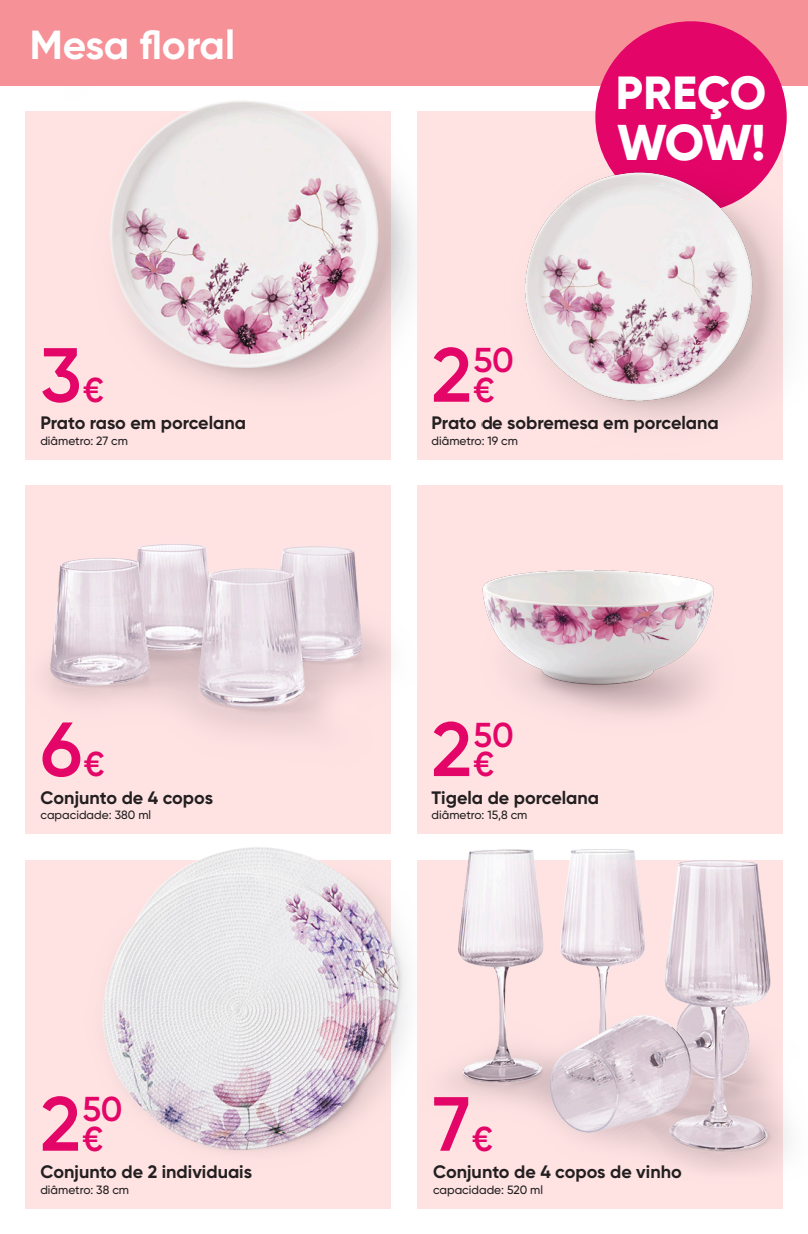
<style>
.page{position:relative;width:808px;height:1234px;background:#fff}
.page>*{position:absolute;margin:0;border:0;box-sizing:border-box;transform-origin:0 0}
.PEPCO2_price{font:600 76.5px "Gilroy";color:#e30567}
.t1{font:800 49.95px "Gilroy";color:#fff}
.t2{font:800 46.2px "Gilroy";letter-spacing:.005em;color:#fff}
.belka_gilroy_12_pt{font:700 40.5px "Gilroy";letter-spacing:-.005em;color:#fff}
.PEPCO2_fraction_currency{font:600 34.5px/29.4px "Gilroy";color:#e30567}
.PEPCO_name{font:700 18px "Gilroy";color:#231f20}
.PEPCO_descr{font:500 12px "Gilroy";color:#231f20}
</style>
<div class="page">
<div style="left:417px;top:111px;width:365px;height:348px;background:#ffe3e3"></div>
<div style="left:26px;top:111px;width:365px;height:348px;background:#ffe3e3"></div>
<div style="left:417px;top:485px;width:365px;height:348px;background:#ffe3e3"></div>
<div style="left:26px;top:485px;width:365px;height:348px;background:#ffe3e3"></div>
<div style="left:417px;top:859px;width:365px;height:349px;background:#ffe3e3"></div>
<div style="left:26px;top:859px;width:365px;height:349px;background:#ffe3e3"></div>
<div style="left:0;top:0;width:808px;height:85px;background:#f59197"></div>
<img style="left:74px;top:833px;width:333px;height:319px">
<img style="left:25px;top:518px;width:363px;height:271px">
<img style="left:482px;top:570px;width:232px;height:146px">
<img style="left:64px;top:85px;width:353px;height:304px">
<img style="left:417px;top:849px;width:371px;height:337px">
<div style="left:595px;top:21px;width:192px;height:192px;background:#e30567;border-radius:50%"></div>
<img style="left:484px;top:146px;width:302px;height:314px">
<p class="belka_gilroy_12_pt" style="left:30px;top:19px;width:207px">Mesa floral</p>
<p class="PEPCO2_price" style="left:40px;top:327px;width:43px">3</p>
<p class="PEPCO2_fraction_currency" style="left:83px;top:374px;width:22px">€</p>
<p class="PEPCO_name" style="left:40px;top:411px;width:207px">Prato raso em porcelana</p>
<p class="PEPCO_descr" style="left:40px;top:433px;width:89px">diâmetro: 27 cm</p>
<p class="PEPCO2_price" style="left:41px;top:701px;width:43px">6</p>
<p class="PEPCO2_fraction_currency" style="left:84px;top:748px;width:22px">€</p>
<p class="PEPCO_name" style="left:41px;top:785px;width:174px">Conjunto de 4 copos</p>
<p class="PEPCO_descr" style="left:41px;top:807px;width:112px">capacidade: 380 ml</p>
<p class="PEPCO2_price" style="left:40px;top:1076px;width:42px">2</p>
<p class="PEPCO2_fraction_currency" style="left:82px;top:1093px;width:42px">50 €</p>
<p class="PEPCO_name" style="left:40px;top:1160px;width:213px">Conjunto de 2 individuais</p>
<p class="PEPCO_descr" style="left:40px;top:1181px;width:90px">diâmetro: 38 cm</p>
<p class="t2" style="left:616px;top:64px;width:152px">PREÇO</p>
<p class="PEPCO2_price" style="left:431px;top:327px;width:42px">2</p>
<p class="PEPCO2_fraction_currency" style="left:473px;top:345px;width:42px">50 €</p>
<p class="t1" style="left:617px;top:111px;width:150px">WOW!</p>
<p class="PEPCO_name" style="left:431px;top:411px;width:289px">Prato de sobremesa em porcelana</p>
<p class="PEPCO_descr" style="left:431px;top:433px;width:88px">diâmetro: 19 cm</p>
<p class="PEPCO2_price" style="left:431px;top:701px;width:42px">2</p>
<p class="PEPCO2_fraction_currency" style="left:473px;top:719px;width:42px">50 €</p>
<p class="PEPCO_name" style="left:431px;top:785px;width:169px">Tigela de porcelana</p>
<p class="PEPCO_descr" style="left:431px;top:807px;width:97px">diâmetro: 15,8 cm</p>
<p class="PEPCO2_price" style="left:433px;top:1076px;width:39px">7</p>
<p class="PEPCO2_fraction_currency" style="left:472px;top:1123px;width:22px">€</p>
<p class="PEPCO_name" style="left:433px;top:1160px;width:250px">Conjunto de 4 copos de vinho</p>
<p class="PEPCO_descr" style="left:433px;top:1181px;width:112px">capacidade: 520 ml</p>
</div>
